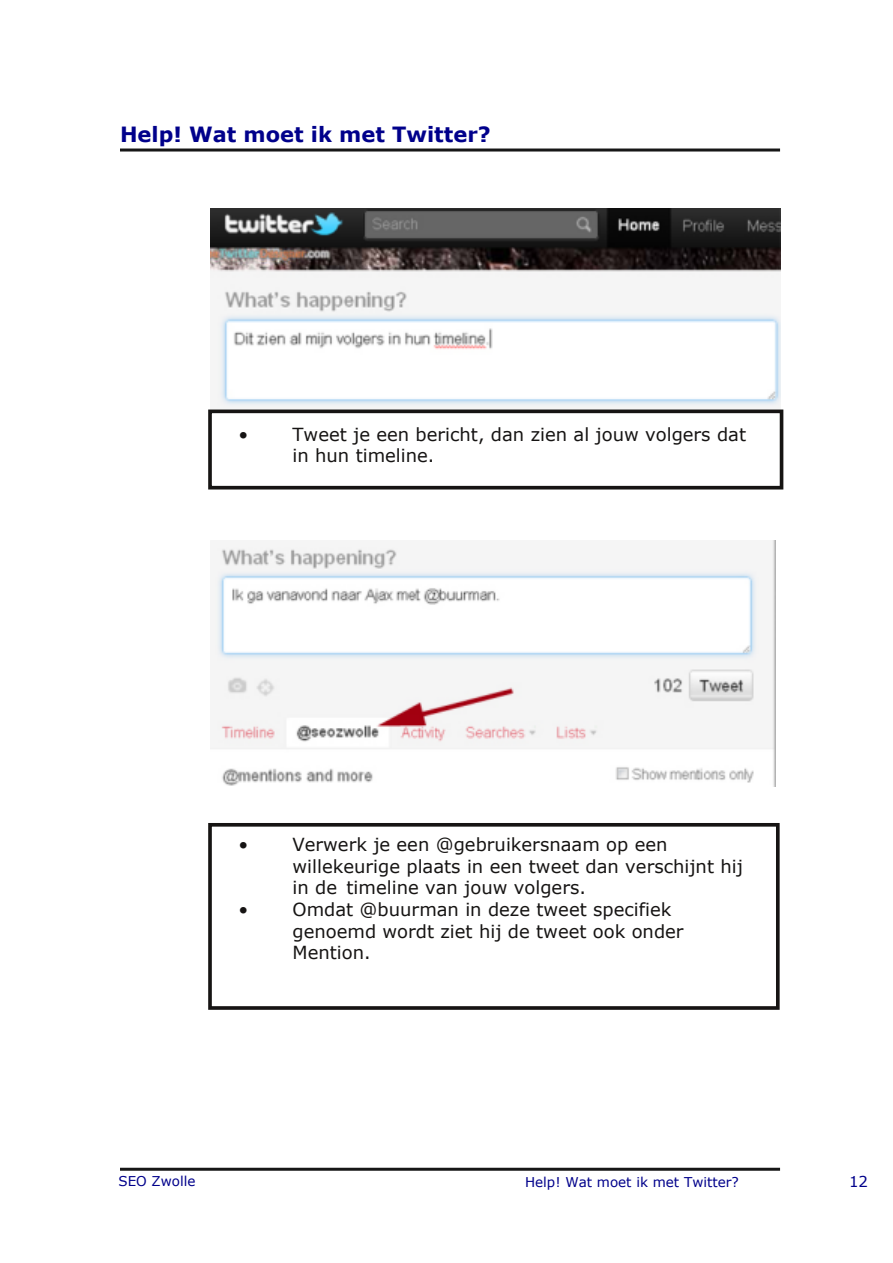
<style>
.page{position:relative;width:893px;height:1263px;background:#fff}
.page>*{position:absolute;margin:0;border:0;box-sizing:border-box;transform-origin:0 0}
.t1{font:700 21px "Verdana";color:#00008b}
.t2{font:18px/21.6px "Verdana";color:#161413}
.t3{font:15px "Verdana";color:#00008b}
.t4{font:13.5px "Verdana";color:#00008b}
</style>
<div class="page">
<svg style="left:120px;top:148px;width:660px;height:4px;background:#505050"></svg>
<hr style="left:120px;top:1168px;width:660px;height:3px;background:#171717">
<img style="left:210px;top:209px;width:570px;height:199px">
<img style="left:210px;top:540px;width:566px;height:246px">
<div style="left:208px;top:409px;width:575px;height:80px;border:4px solid #161413"></div>
<div style="left:208px;top:823px;width:572px;height:187px;border:4px solid #161413"></div>
<p class="t1" style="left:120px;top:122px;width:372px">Help! Wat moet ik met Twitter?</p>
<p class="t2" style="left:238px;top:424px;width:11px">•</p>
<p class="t2" style="left:292px;top:424px;width:455px">Tweet je een bericht, dan zien al jouw volgers dat in hun timeline.</p>
<p class="t2" style="left:238px;top:834px;width:11px">•</p>
<p class="t2" style="left:292px;top:834px;width:452px">Verwerk je een @gebruikersnaam op een willekeurige plaats in een tweet dan verschijnt hij in de timeline van jouw volgers.</p>
<p class="t2" style="left:238px;top:899px;width:11px">•</p>
<p class="t2" style="left:292px;top:899px;width:393px">Omdat @buurman in deze tweet specifiek genoemd wordt ziet hij de tweet ook onder<br>Mention.</p>
<p class="t4" style="left:118px;top:1174px;width:79px">SEO Zwolle</p>
<p class="t4" style="left:525px;top:1174px;width:215px">Help! Wat moet ik met Twitter?</p>
<p class="t3" style="left:849px;top:1173px;width:21px">12</p>
</div>
